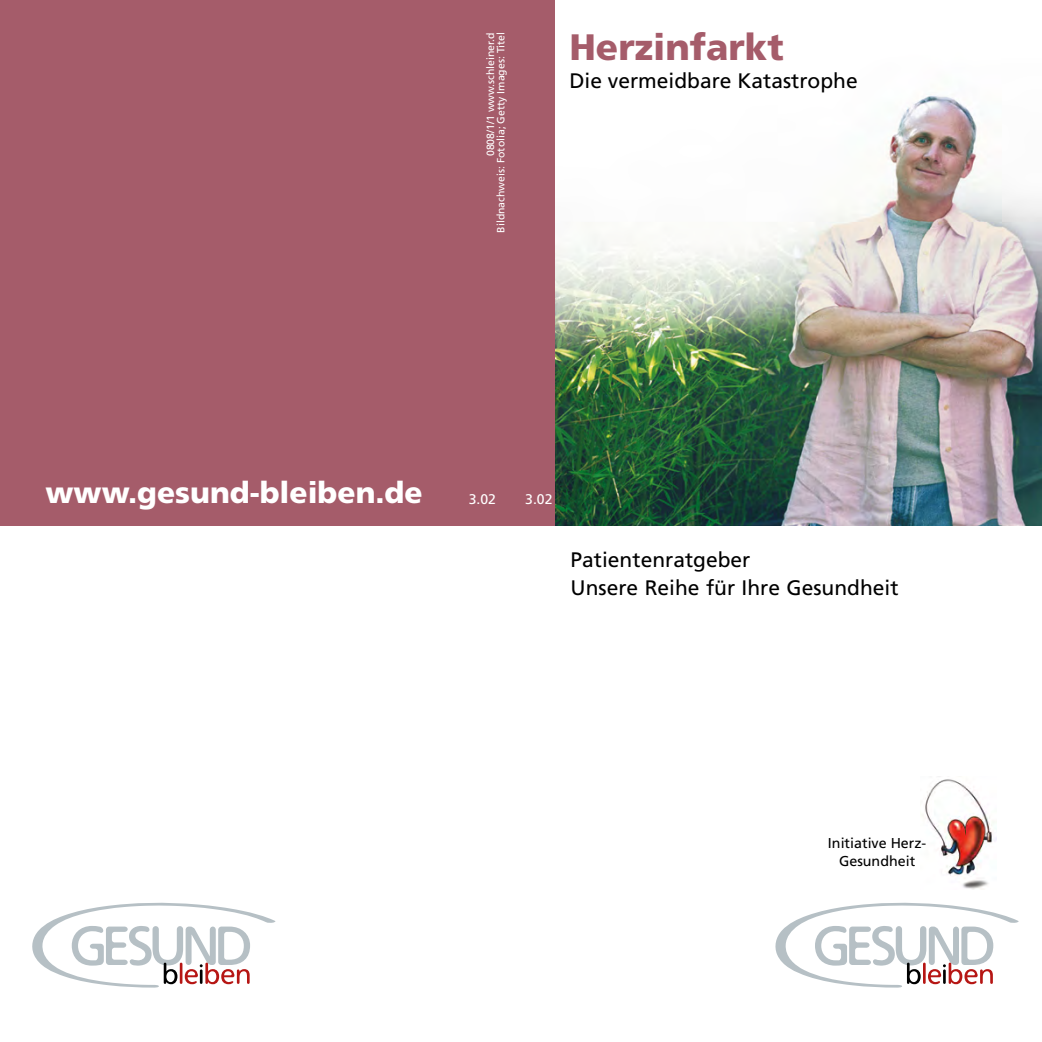
<style>
.page{position:relative;width:1042px;height:1042px;background:#fff}
.page>*{position:absolute;margin:0;border:0;box-sizing:border-box;transform-origin:0 0}
.t1{font:900 36.75px "Frutiger LT Std";color:#a55c6a}
.t2{font:900 29.75px "Frutiger LT Std";color:#fff}
.t3{font:21px/28px "Frutiger LT Std";color:#000}
.t4{font:14.35px/17.3px "Frutiger LT Std";color:#000;text-align:center}
.t5{font:14px "Frutiger LT Std";color:#fff}
.t6{font:10.5px/10.5px "Frutiger LT Std";color:#fff;text-align:right}
</style>
<div class="page">
<div style="left:0;top:0;width:570px;height:525px;background:#a55c6a"></div>
<img style="left:556px;top:0;width:486px;height:525px">
<img style="left:922px;top:776px;width:74px;height:113px">
<svg style="left:775px;top:903px;width:243px;height:84px"></svg>
<svg style="left:32px;top:903px;width:243px;height:84px"></svg>
<p class="t6" style="left:485px;top:233px;width:202px;rotate:-90deg">0808/1/1 www.schleiner.d<br>Bildnachweis: Fotolia; Getty Images: Titel</p>
<h1 class="t1" style="left:569px;top:25px;width:216px">Herzinfarkt</h1>
<p class="t3" style="left:569px;top:67px;width:290px">Die vermeidbare Katastrophe</p>
<h2 class="t2" style="left:46px;top:475px;width:379px">www.gesund-bleiben.de</h2>
<p class="t5" style="left:469px;top:491px;width:29px">3.02</p>
<p class="t5" style="left:525px;top:491px;width:29px">3.02</p>
<p class="t3" style="left:570px;top:546px;width:329px">Patientenratgeber<br>Unsere Reihe für Ihre Gesundheit</p>
<p class="t4" style="left:828px;top:835px;width:100px">Initiative Herz-<br>Gesundheit</p>
</div>
